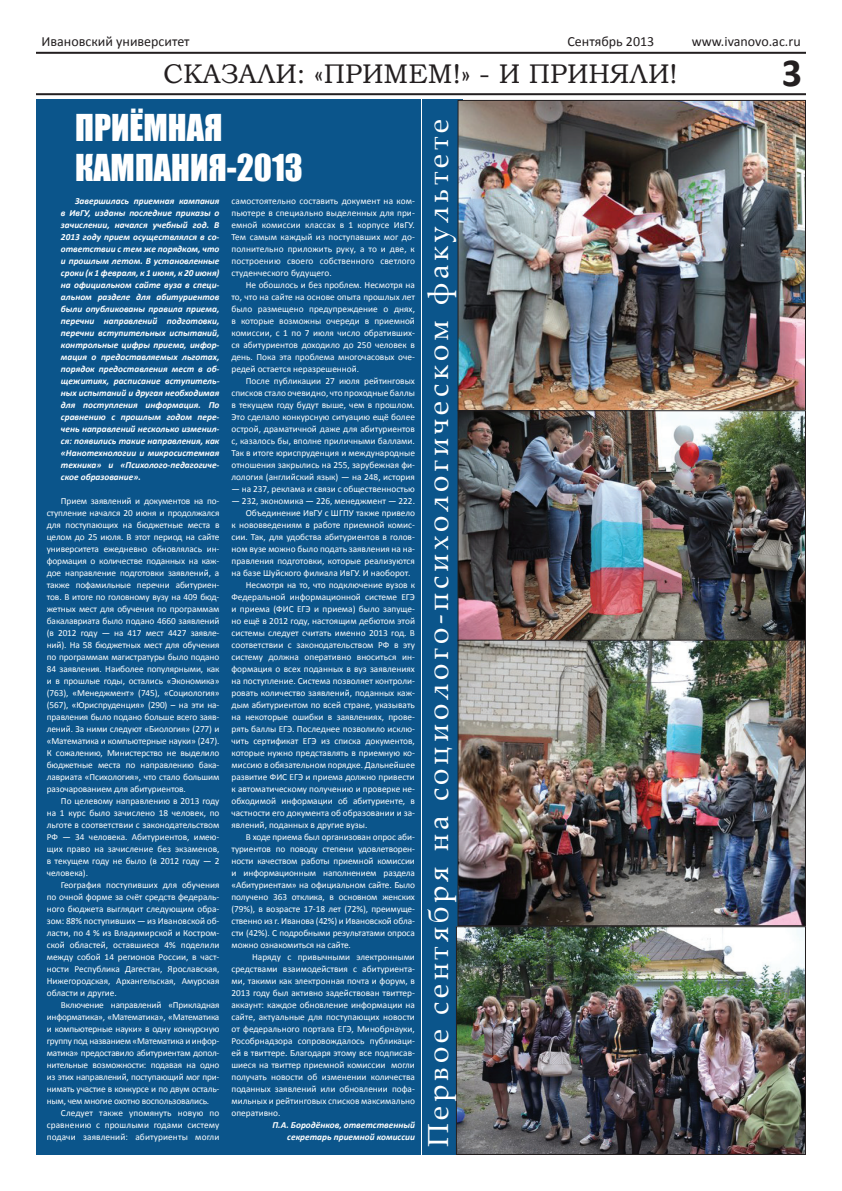
<style>
.page{position:relative;width:842px;height:1191px;background:#fff}
.page>*{position:absolute;margin:0;border:0;box-sizing:border-box;transform-origin:0 0}
.t1{font:700 40px "Calibri";color:#231f20}
.t2{font:34px/40.8px "Impact";color:#fff}
.t3{font:29px "Palatino Linotype";letter-spacing:.13em;color:#fff}
.t4{font:27px "Bookman Old Style";color:#231f20}
.t5{font:14px "Calibri";color:#231f20}
.t6{font:9.3px/12px "Calibri";color:#fff;text-align:justify}
.t7{font:italic 700 9.3px/12px "Calibri";color:#fff;text-align:justify}
</style>
<div class="page">
<div style="left:36px;top:100px;width:426px;height:1055px;background:#0b558b"></div>
<hr style="left:36px;top:93px;width:770px;height:2px;background:#231f20">
<hr style="left:36px;top:52px;width:770px;height:2px;background:#231f20">
<hr style="left:421px;top:99px;width:1px;height:1056px;background:#fff">
<img style="left:459px;top:102px;width:345px;height:822px">
<div style="left:457px;top:100px;width:349px;height:311px;border:1px solid #231f20"></div>
<div style="left:457px;top:639px;width:349px;height:287px;border:1px solid #231f20"></div>
<img style="left:458px;top:928px;width:346px;height:225px">
<div style="left:456px;top:926px;width:350px;height:229px;border:1px solid #231f20"></div>
<h3 class="t5" style="left:41px;top:33px;width:150px">Ивановский университет</h3>
<h3 class="t5" style="left:567px;top:33px;width:88px">Сентябрь 2013</h3>
<h3 class="t5" style="left:692px;top:33px;width:110px">www.ivanovo.ac.ru</h3>
<h3 class="t4" style="left:163px;top:56px;width:516px">СКАЗАЛИ: «ПРИМЕМ!» - И ПРИНЯЛИ!</h3>
<h1 class="t1" style="left:782px;top:47px;width:22px">3</h1>
<h2 class="t2" style="left:75px;top:106px;width:229px">ПРИЁМНАЯ<br>КАМПАНИЯ-2013</h2>
<p class="t6" style="left:231px;top:195px;width:185px">самостоятельно составить документ на ком&shy;пьютере в специально выделенных для при&shy;емной комиссии классах в 1 корпусе ИвГУ.<br>Тем самым каждый из поступавших мог до&shy;полнительно приложить руку, а то и две, к построению своего собственного светлого студенческого будущего.</p>
<p class="t6" style="left:231px;top:279px;width:185px;text-indent:14px">Не обошлось и без проблем. Несмотря на то, что на сайте на основе опыта прошлых лет было размещено предупреждение о днях, в которые возможны очереди в приемной комиссии, с 1 по 7 июля число обративших&shy;ся абитуриентов доходило до 250 человек в день. Пока эта проблема многочасовых оче&shy;редей остается неразрешенной.</p>
<p class="t6" style="left:231px;top:375px;width:185px;text-indent:14px">После публикации 27 июля рейтинговых списков стало очевидно, что проходные баллы в текущем году будут выше, чем в прошлом.<br>Это сделало конкурсную ситуацию ещё более острой, драматичной даже для абитуриентов с, казалось бы, вполне приличными баллами.<br>Так в итоге юриспруденция и международные отношения закрылись на 255, зарубежная фи&shy;лология (английский язык) — на 248, история</p>
<p class="t6" style="left:231px;top:483px;width:185px">— на 237, реклама и связи с общественностью</p>
<p class="t6" style="left:231px;top:495px;width:185px">— 232, экономика — 226, менеджмент — 222.</p>
<p class="t6" style="left:246px;top:507px;width:171px">Объединение ИвГУ с ШГПУ также привело</p>
<p class="t6" style="left:231px;top:519px;width:185px">к нововведениям в работе приемной комис-</p>
<p class="t6" style="left:231px;top:531px;width:185px">сии. Так, для удобства абитуриентов в голов-</p>
<p class="t6" style="left:231px;top:543px;width:185px">ном вузе можно было подать заявления на на-</p>
<p class="t6" style="left:231px;top:555px;width:185px">правления подготовки, которые реализуются</p>
<p class="t6" style="left:231px;top:567px;width:180px">на базе Шуйского филиала ИвГУ. И наоборот.</p>
<p class="t6" style="left:246px;top:579px;width:171px">Несмотря на то, что подключение вузов к</p>
<p class="t6" style="left:231px;top:591px;width:185px">Федеральной информационной системе ЕГЭ</p>
<p class="t6" style="left:231px;top:603px;width:185px">и приема (ФИС ЕГЭ и приема) было запуще-</p>
<p class="t6" style="left:231px;top:615px;width:185px">но ещё в 2012 году, настоящим дебютом этой</p>
<p class="t6" style="left:231px;top:627px;width:185px">системы следует считать именно 2013 год. В</p>
<p class="t6" style="left:231px;top:639px;width:185px">соответствии с законодательством РФ в эту</p>
<p class="t6" style="left:231px;top:651px;width:185px">систему должна оперативно вноситься ин-</p>
<p class="t6" style="left:231px;top:663px;width:185px">формация о всех поданных в вуз заявлениях</p>
<p class="t6" style="left:231px;top:675px;width:185px">на поступление. Система позволяет контроли-</p>
<p class="t6" style="left:231px;top:687px;width:185px">ровать количество заявлений, поданных каж-</p>
<p class="t6" style="left:231px;top:699px;width:185px">дым абитуриентом по всей стране, указывать</p>
<p class="t6" style="left:231px;top:711px;width:185px">на некоторые ошибки в заявлениях, прове-</p>
<p class="t6" style="left:231px;top:723px;width:185px">рять баллы ЕГЭ. Последнее позволило исклю-</p>
<p class="t6" style="left:231px;top:735px;width:185px">чить сертификат ЕГЭ из списка документов,</p>
<p class="t6" style="left:231px;top:747px;width:185px">которые нужно представлять в приемную ко-</p>
<p class="t6" style="left:231px;top:759px;width:185px">миссию в обязательном порядке. Дальнейшее</p>
<p class="t6" style="left:231px;top:771px;width:185px">развитие ФИС ЕГЭ и приема должно привести</p>
<p class="t6" style="left:231px;top:783px;width:185px">к автоматическому получению и проверке не-</p>
<p class="t6" style="left:231px;top:795px;width:185px">обходимой информации об абитуриенте, в</p>
<p class="t6" style="left:231px;top:807px;width:185px">частности его документа об образовании и за-</p>
<p class="t6" style="left:231px;top:819px;width:137px">явлений, поданных в другие вузы.</p>
<p class="t6" style="left:246px;top:831px;width:171px">В ходе приема был организован опрос аби-</p>
<p class="t6" style="left:231px;top:843px;width:185px">туриентов по поводу степени удовлетворен-</p>
<p class="t6" style="left:231px;top:855px;width:185px">ности качеством работы приемной комиссии</p>
<p class="t6" style="left:231px;top:867px;width:185px">и информационным наполнением раздела</p>
<p class="t6" style="left:231px;top:879px;width:185px">«Абитуриентам» на официальном сайте. Было</p>
<p class="t6" style="left:231px;top:891px;width:185px">получено 363 отклика, в основном женских</p>
<p class="t6" style="left:231px;top:903px;width:185px">(79%), в возрасте 17-18 лет (72%), преимуще-</p>
<p class="t6" style="left:231px;top:915px;width:185px">ственно из г. Иванова (42%) и Ивановской обла-</p>
<p class="t6" style="left:231px;top:927px;width:185px">сти (42%). С подробными результатами опроса</p>
<p class="t6" style="left:231px;top:939px;width:121px">можно ознакомиться на сайте.</p>
<p class="t6" style="left:252px;top:951px;width:164px">Наряду с привычными электронными</p>
<p class="t6" style="left:231px;top:963px;width:185px">средствами взаимодействия с абитуриента-</p>
<p class="t6" style="left:231px;top:975px;width:185px">ми, такими как электронная почта и форум, в</p>
<p class="t6" style="left:231px;top:987px;width:185px">2013 году был активно задействован твиттер-</p>
<p class="t6" style="left:231px;top:999px;width:185px">аккаунт: каждое обновление информации на</p>
<p class="t6" style="left:231px;top:1011px;width:185px">сайте, актуальные для поступающих новости</p>
<p class="t6" style="left:231px;top:1023px;width:185px">от федерального портала ЕГЭ, Минобрнауки,</p>
<p class="t6" style="left:231px;top:1035px;width:185px">Рособрнадзора сопровождалось публикаци-</p>
<p class="t6" style="left:231px;top:1047px;width:185px">ей в твиттере. Благодаря этому все подписав-</p>
<p class="t6" style="left:231px;top:1059px;width:185px">шиеся на твиттер приемной комиссии могли</p>
<p class="t6" style="left:231px;top:1071px;width:185px">получать новости об изменении количества</p>
<p class="t6" style="left:231px;top:1083px;width:185px">поданных заявлений или обновлении пофа-</p>
<p class="t6" style="left:231px;top:1095px;width:185px">мильных и рейтинговых списков максимально</p>
<p class="t6" style="left:231px;top:1107px;width:50px">оперативно.</p>
<p class="t7" style="left:272px;top:1119px;width:144px;text-align:right">П.А. Бородёнков, ответственный секретарь приемной комиссии</p>
<p class="t7" style="left:61px;top:195px;width:160px;text-indent:14px">Завершилась приемная кампания в ИвГУ, изданы последние приказы о зачислении, начался учебный год. В 2013 году прием осуществлялся в со&shy;ответствии с тем же порядком, что и прошлым летом. В установленные сроки (к 1 февраля, к 1 июня, к 20 июня) на официальном сайте вуза в специ&shy;альном разделе для абитуриентов были опубликованы правила приема, перечни направлений подготовки, перечни вступительных испытаний, контрольные цифры приема, инфор&shy;мация о предоставляемых льготах, порядок предоставления мест в об&shy;щежитиях, расписание вступитель&shy;ных испытаний и другая необходимая для поступления информация. По сравнению с прошлым годом пере&shy;чень направлений несколько изменил&shy;ся: появились такие направления, как «Нанотехнологии и микросистемная техника» и «Психолого-педагогиче&shy;ское образование».</p>
<p class="t6" style="left:47px;top:495px;width:174px;text-indent:14px">Прием заявлений и документов на по&shy;ступление начался 20 июня и продолжался для поступающих на бюджетные места в целом до 25 июля. В этот период на сайте университета ежедневно обновлялась ин&shy;формация о количестве поданных на каж&shy;дое направление подготовки заявлений, а также пофамильные перечни абитуриен&shy;тов. В итоге по головному вузу на 409 бюд&shy;жетных мест для обучения по программам бакалавриата было подано 4660 заявлений (в 2012 году — на 417 мест 4427 заявле&shy;ний). На 58 бюджетных мест для обучения по программам магистратуры было подано 84 заявления. Наиболее популярными, как и в прошлые годы, остались «Экономика» (763), «Менеджмент» (745), «Социология» (567), «Юриспруденция» (290) – на эти на&shy;правления было подано больше всего заяв&shy;лений. За ними следуют «Биология» (277) и «Математика и компьютерные науки» (247).<br>К сожалению, Министерство не выделило бюджетные места по направлению бака&shy;лавриата «Психология», что стало большим разочарованием для абитуриентов.</p>
<p class="t6" style="left:47px;top:795px;width:174px;text-indent:14px">По целевому направлению в 2013 году на 1 курс было зачислено 18 человек, по льготе в соответствии с законодательством РФ — 34 человека. Абитуриентов, имею&shy;щих право на зачисление без экзаменов, в текущем году не было (в 2012 году — 2 человека).</p>
<p class="t6" style="left:47px;top:879px;width:174px;text-indent:14px">География поступивших для обучения по очной форме за счёт средств федераль&shy;ного бюджета выглядит следующим обра&shy;зом: 88% поступивших — из Ивановской об&shy;ласти, по 4 % из Владимирской и Костром&shy;ской областей, оставшиеся 4% поделили между собой 14 регионов России, в част&shy;ности Республика Дагестан, Ярославская, Нижегородская, Архангельская, Амурская области и другие.</p>
<p class="t6" style="left:47px;top:999px;width:174px;text-indent:14px">Включение направлений «Прикладная информатика», «Математика», «Математика и компьютерные науки» в одну конкурсную группу под названием «Математика и инфор&shy;матика» предоставило абитуриентам допол&shy;нительные возможности: подавая на одно из этих направлений, поступающий мог при&shy;нимать участие в конкурсе и по двум осталь&shy;ным, чем многие охотно воспользовались.</p>
<p class="t6" style="left:47px;top:1107px;width:174px;text-indent:14px">Следует также упомянуть новую по сравнению с прошлыми годами систему подачи заявлений: абитуриенты могли</p>
<h3 class="t3" style="left:418px;top:1147px;width:1030px;rotate:-90deg">Первое сентября на социолого-психологическом факультете</h3>
</div>
